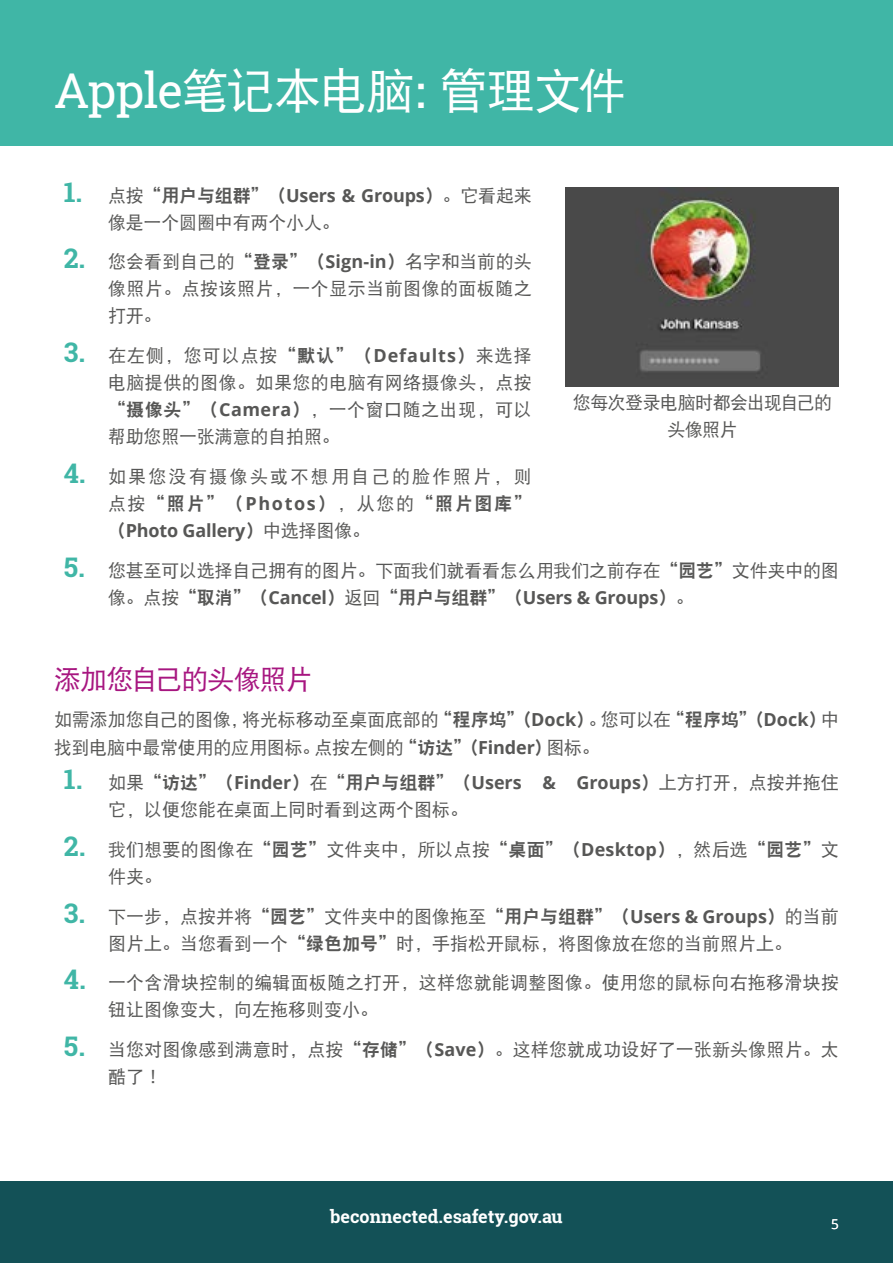
<style>
.page{position:relative;width:893px;height:1263px;background:#fff}
.page>*{position:absolute;margin:0;border:0;box-sizing:border-box;transform-origin:0 0}
.t1{font:48px "DFP Hei W5";letter-spacing:-.035em;color:#fff}
.t2{font:27px "DFP Hei W5";letter-spacing:-.035em;color:#a71680}
.t3{font:18px/27px "DFP Hei W5";color:#575756}
.t4{font:700 18px "Open Sans";letter-spacing:-.01em;color:#575756}
.t5{font:700 18px "Roboto Slab";color:#fff}
.t6{font:18px "DFP Hei W9";letter-spacing:.09em;color:#575756}
.t7{font:18px "DFP Hei W5";letter-spacing:.125em;color:#575756}
.t8{font:18px/27px "DFP Hei W5";letter-spacing:-.035em;color:#575756;text-align:center}
.t9{font:13.5px "Open Sans";color:#fff}
.s1{font-family:"Roboto Slab"}
.s2{font-family:"Roboto Slab";font-size:27px;color:#40b6a6}
.s3{font-family:"DFP Hei W5";font-weight:400}
.s4{font-family:"DFP Hei W9";font-weight:400}
.s5{font-family:"Roboto Slab";font-weight:700;font-size:27px;color:#40b6a6}
.s6{font-family:"DFP Hei W9"}
.s7{font-family:"Open Sans";font-weight:700}
.s8{font-family:"DFP Hei W5"}
</style>
<div class="page">
<div style="left:0;top:1181px;width:893px;height:82px;background:#135157"></div>
<div style="left:0;top:0;width:893px;height:145px;background:#40b6a6"></div>
<img style="left:566px;top:188px;width:273px;height:199px">
<h1 class="t1" style="left:54px;top:65px;width:574px"><span class="s1">Apple</span>笔记本电脑：管理文件</h1>
<p class="t4" style="left:64px;top:182px;width:469px"><span class="s2">1.</span> <span class="s3">点按</span><span class="s4">“用户与组群”（</span>Users &amp; Groups<span class="s4">）</span><span class="s3">。它看起来</span></p>
<p class="t3" style="left:108px;top:208px;width:233px">像是一个圆圈中有两个小人。</p>
<p class="t3" style="left:108px;top:248px;width:425px;text-align:justify;text-indent:-44px"><span class="s5">2.</span> 您会看到自己的<span class="s6">“登录”（</span><span class="s7">Sign-in</span><span class="s6">）</span>名字和当前的头像照片。点按该照片，一个显示当前图像的面板随之打开。</p>
<p class="t3" style="left:108px;top:342px;width:425px;text-align:justify;text-indent:-44px"><span class="s5">3.</span> 在左侧，您可以点按<span class="s6">“默认”（</span><span class="s7">Defaults</span><span class="s6">）</span>来选择电脑提供的图像。如果您的电脑有网络摄像头，点按<span class="s6">“摄像头”（</span><span class="s7">Camera</span><span class="s6">）</span>，一个窗口随之出现，可以帮助您照一张满意的自拍照。</p>
<p class="t7" style="left:64px;top:467px;width:469px"><span class="s5">4.</span> 如果您没有摄像头或不想用自己的脸作照片，则</p>
<p class="t6" style="left:108px;top:494px;width:425px"><span class="s8">点按</span>“照片”（<span class="s7">Photos</span>）<span class="s8">，从您的</span>“照片图库”</p>
<p class="t4" style="left:108px;top:518px;width:264px"><span class="s4">（</span>Photo Gallery<span class="s4">）</span><span class="s3">中选择图像。</span></p>
<p class="t3" style="left:64px;top:556px;width:776px"><span class="s5">5.</span> 您甚至可以选择自己拥有的图片。下面我们就看看怎么用我们之前存在<span class="s6">“园艺”</span>文件夹中的图</p>
<p class="t4" style="left:108px;top:584px;width:587px"><span class="s3">像。点按</span><span class="s4">“取消”（</span>Cancel<span class="s4">）</span><span class="s3">返回</span><span class="s4">“用户与组群”（</span>Users &amp; Groups<span class="s4">）</span><span class="s3">。</span></p>
<p class="t8" style="left:573px;top:388px;width:261px">您每次登录电脑时都会出现自己的头像照片</p>
<h2 class="t2" style="left:54px;top:664px;width:260px">添加您自己的头像照片</h2>
<p class="t3" style="left:54px;top:706px;width:786px">如需添加您自己的图像，将光标移动至桌面底部的<span class="s6">“程序坞”（</span><span class="s7">Dock</span><span class="s6">）</span>。您可以在<span class="s6">“程序坞”（</span><span class="s7">Dock</span><span class="s6">）</span>中找到电脑中最常使用的应用图标。点按左侧的<span class="s6">“访达”（</span><span class="s7">Finder</span><span class="s6">）</span>图标。</p>
<p class="t4" style="left:64px;top:770px;width:776px"><span class="s2">1.</span> <span class="s3">如果</span><span class="s4">“访达”（</span>Finder<span class="s4">）</span><span class="s3">在</span><span class="s4">“用户与组群”（</span>Users &amp; Groups<span class="s4">）</span><span class="s3">上方打开，点按并拖住</span></p>
<p class="t3" style="left:108px;top:796px;width:361px">它，以便您能在桌面上同时看到这两个图标。</p>
<p class="t3" style="left:108px;top:835px;width:732px;text-indent:-44px"><span class="s5">2.</span> 我们想要的图像在<span class="s6">“园艺”</span>文件夹中，所以点按<span class="s6">“桌面”（</span><span class="s7">Desktop</span><span class="s6">）</span>，然后选<span class="s6">“园艺”</span>文件夹。</p>
<p class="t3" style="left:64px;top:902px;width:776px;text-align:center"><span class="s5">3.</span> 下一步，点按并将<span class="s6">“园艺”</span>文件夹中的图像拖至<span class="s6">“用户与组群”（</span><span class="s7">Users &amp; Groups</span><span class="s6">）</span>的当前图片上。当您看到一个<span class="s6">“绿色加号”</span>时，手指松开鼠标，将图像放在您的当前照片上。</p>
<p class="t3" style="left:108px;top:969px;width:733px;text-indent:-44px"><span class="s5">4.</span> 一个含滑块控制的编辑面板随之打开，这样您就能调整图像。使用您的鼠标向右拖移滑块按钮让图像变大，向左拖移则变小。</p>
<p class="t3" style="left:108px;top:1036px;width:732px;text-indent:-44px"><span class="s5">5.</span> 当您对图像感到满意时，点按<span class="s6">“存储”（</span><span class="s7">Save</span><span class="s6">）</span>。这样您就成功设好了一张新头像照片。太酷了！</p>
<p class="t5" style="left:330px;top:1204px;width:234px">beconnected.esafety.gov.au</p>
<p class="t9" style="left:831px;top:1214px;width:9px">5</p>
</div>
